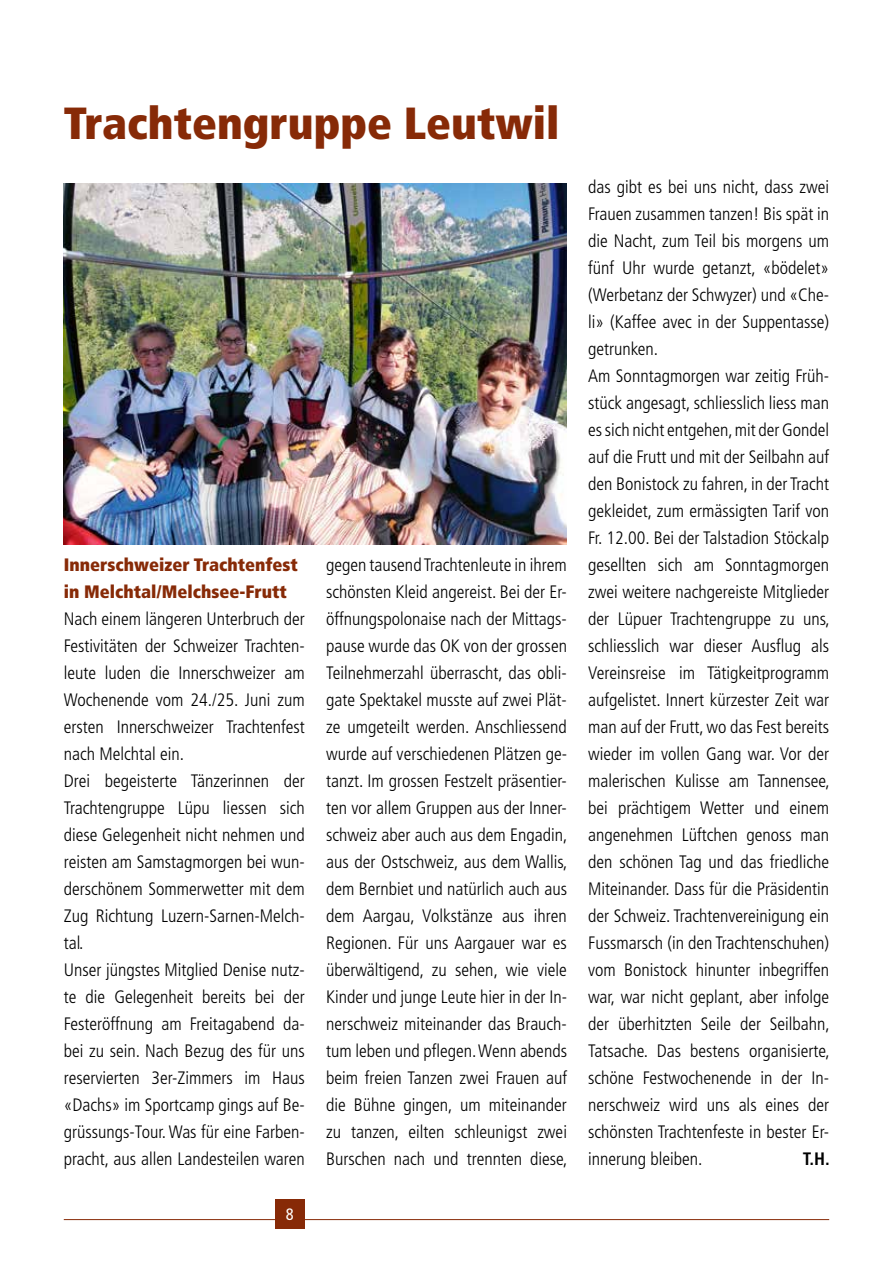
<style>
.page{position:relative;width:893px;height:1263px;background:#fff}
.page>*{position:absolute;margin:0;border:0;box-sizing:border-box;transform-origin:0 0}
.t1{font:900 condensed 45px "Frutiger LT Pro";color:#872a07}
.t2{font:300 condensed 18px/27px "Frutiger LT Pro";color:#000}
.t3{font:900 condensed 18px/27px "Frutiger LT Pro";color:#872a07}
.t4{font:700 condensed 18px "Frutiger LT Pro";color:#000}
.t5{font:condensed 16.5px "Frutiger LT Pro";color:#fff}
</style>
<div class="page">
<hr style="left:64px;top:1219px;width:765px;height:1px;background:#872a07">
<div style="left:275px;top:1199px;width:30px;height:30px;background:#872a07"></div>
<img style="left:64px;top:184px;width:503px;height:360px">
<h1 class="t1" style="left:64px;top:96px;width:497px">Trachtengruppe Leutwil</h1>
<p class="t3" style="left:64px;top:551px;width:235px">Innerschweizer Trachtenfest in Melchtal/Melchsee-Frutt</p>
<p class="t2" style="left:64px;top:606px;width:242px">Nach einem längeren Unterbruch der Festivitäten der Schweizer Trachten&shy;leute luden die Innerschweizer am Wochenende vom 24./25. Juni zum ersten Innerschweizer Trachtenfest nach Melchtal ein.<br>Drei begeisterte Tänzerinnen der Trachtengruppe Lüpu liessen sich diese Gelegenheit nicht nehmen und reisten am Samstagmorgen bei wun&shy;derschönem Sommerwetter mit dem Zug Richtung Luzern-Sarnen-Melch&shy;tal.<br>Unser jüngstes Mitglied Denise nutz&shy;te die Gelegenheit bereits bei der Festeröffnung am Freitagabend da&shy;bei zu sein. Nach Bezug des für uns reservierten 3er-Zimmers im Haus «Dachs» im Sportcamp gings auf Be&shy;grüssungs-Tour. Was für eine Farben&shy;pracht, aus allen Landesteilen waren</p>
<p class="t5" style="left:286px;top:1205px;width:9px">8</p>
<p class="t2" style="left:326px;top:552px;width:243px;text-align:justify">gegen tausend Trachtenleute in ihrem schönsten Kleid angereist. Bei der Er&shy;öffnungspolonaise nach der Mittags&shy;pause wurde das OK von der grossen Teilnehmerzahl überrascht, das obli&shy;gate Spektakel musste auf zwei Plät&shy;ze umgeteilt werden. Anschliessend wurde auf verschiedenen Plätzen ge&shy;tanzt. Im grossen Festzelt präsentier&shy;ten vor allem Gruppen aus der Inner&shy;schweiz aber auch aus dem Engadin, aus der Ostschweiz, aus dem Wallis, dem Bernbiet und natürlich auch aus dem Aargau, Volkstänze aus ihren Regionen. Für uns Aargauer war es überwältigend, zu sehen, wie viele Kinder und junge Leute hier in der In&shy;nerschweiz miteinander das Brauch&shy;tum leben und pflegen. Wenn abends beim freien Tanzen zwei Frauen auf die Bühne gingen, um miteinander zu tanzen, eilten schleunigst zwei Burschen nach und trennten diese,</p>
<p class="t2" style="left:588px;top:174px;width:243px">das gibt es bei uns nicht, dass zwei Frauen zusammen tanzen! Bis spät in die Nacht, zum Teil bis morgens um fünf Uhr wurde getanzt, «bödelet» (Werbetanz der Schwyzer) und «Che&shy;li» (Kaffee avec in der Suppentasse) getrunken.<br>Am Sonntagmorgen war zeitig Früh&shy;stück angesagt, schliesslich liess man es sich nicht entgehen, mit der Gondel auf die Frutt und mit der Seilbahn auf den Bonistock zu fahren, in der Tracht gekleidet, zum ermässigten Tarif von Fr. 12.00. Bei der Talstadion Stöckalp gesellten sich am Sonntagmorgen zwei weitere nachgereiste Mitglieder der Lüpuer Trachtengruppe zu uns, schliesslich war dieser Ausflug als Vereinsreise im Tätigkeitprogramm aufgelistet. Innert kürzester Zeit war man auf der Frutt, wo das Fest bereits wieder im vollen Gang war. Vor der malerischen Kulisse am Tannensee, bei prächtigem Wetter und einem angenehmen Lüftchen genoss man den schönen Tag und das friedliche Miteinander. Dass für die Präsidentin der Schweiz. Trachtenvereinigung ein Fussmarsch (in den Trachtenschuhen) vom Bonistock hinunter inbegriffen war, war nicht geplant, aber infolge der überhitzten Seile der Seilbahn, Tatsache. Das bestens organisierte, schöne Festwochenende in der In&shy;nerschweiz wird uns als eines der schönsten Trachtenfeste in bester Er&shy;innerung bleiben.</p>
<p class="t4" style="left:803px;top:1148px;width:29px">T.H.</p>
</div>
